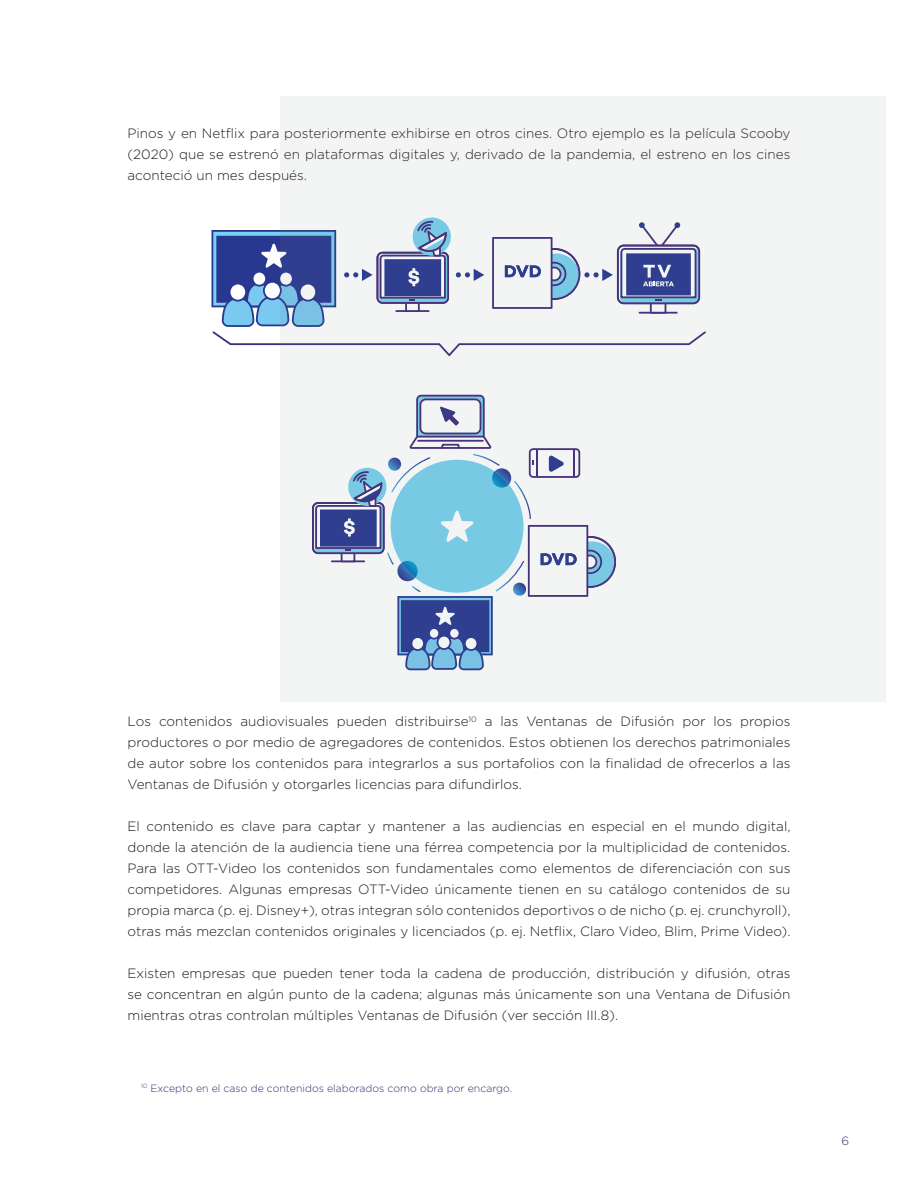
<style>
.page{position:relative;width:918px;height:1188px;background:#fff}
.page>*{position:absolute;margin:0;border:0;box-sizing:border-box;transform-origin:0 0}
.Paragraph{font:300 13.5px/21px "Gotham";color:#1f1a1e;text-align:justify}
.t1{font:300 12px "Gotham";color:#323171}
.Notas_al_pie{font:300 10.5px "Gotham";color:#323171}
</style>
<div class="page">
<svg style="left:212px;top:230px;width:68px;height:116px"></svg>
<svg style="left:280px;top:96px;width:606px;height:606px;fill:#f3f4f4"></svg>
<p class="Paragraph" style="left:128px;top:123px;width:665px">Pinos y en Netflix para posteriormente exhibirse en otros cines. Otro ejemplo es la película Scooby (2020) que se estrenó en plataformas digitales y, derivado de la pandemia, el estreno en los cines aconteció un mes después.</p>
<p class="Paragraph" style="left:128px;top:711px;width:665px">Los contenidos audiovisuales pueden distribuirse<sup>10</sup> a las Ventanas de Difusión por los propios productores o por medio de agregadores de contenidos. Estos obtienen los derechos patrimoniales de autor sobre los contenidos para integrarlos a sus portafolios con la finalidad de ofrecerlos a las Ventanas de Difusión y otorgarles licencias para difundirlos.</p>
<p class="Paragraph" style="left:128px;top:816px;width:665px">El contenido es clave para captar y mantener a las audiencias en especial en el mundo digital, donde la atención de la audiencia tiene una férrea competencia por la multiplicidad de contenidos.<br>Para las OTT-Video los contenidos son fundamentales como elementos de diferenciación con sus competidores. Algunas empresas OTT-Video únicamente tienen en su catálogo contenidos de su propia marca (p. ej. Disney+), otras integran sólo contenidos deportivos o de nicho (p. ej. crunchyroll), otras más mezclan contenidos originales y licenciados (p. ej. Netflix, Claro Video, Blim, Prime Video).</p>
<p class="Paragraph" style="left:128px;top:963px;width:664px">Existen empresas que pueden tener toda la cadena de producción, distribución y difusión, otras se concentran en algún punto de la cadena; algunas más únicamente son una Ventana de Difusión mientras otras controlan múltiples Ventanas de Difusión (ver sección III.8).</p>
<p class="Notas_al_pie" style="left:141px;top:1081px;width:373px"><sup>10</sup> Excepto en el caso de contenidos elaborados como obra por encargo.</p>
<p class="t1" style="left:842px;top:1133px;width:9px">6</p>
</div>
